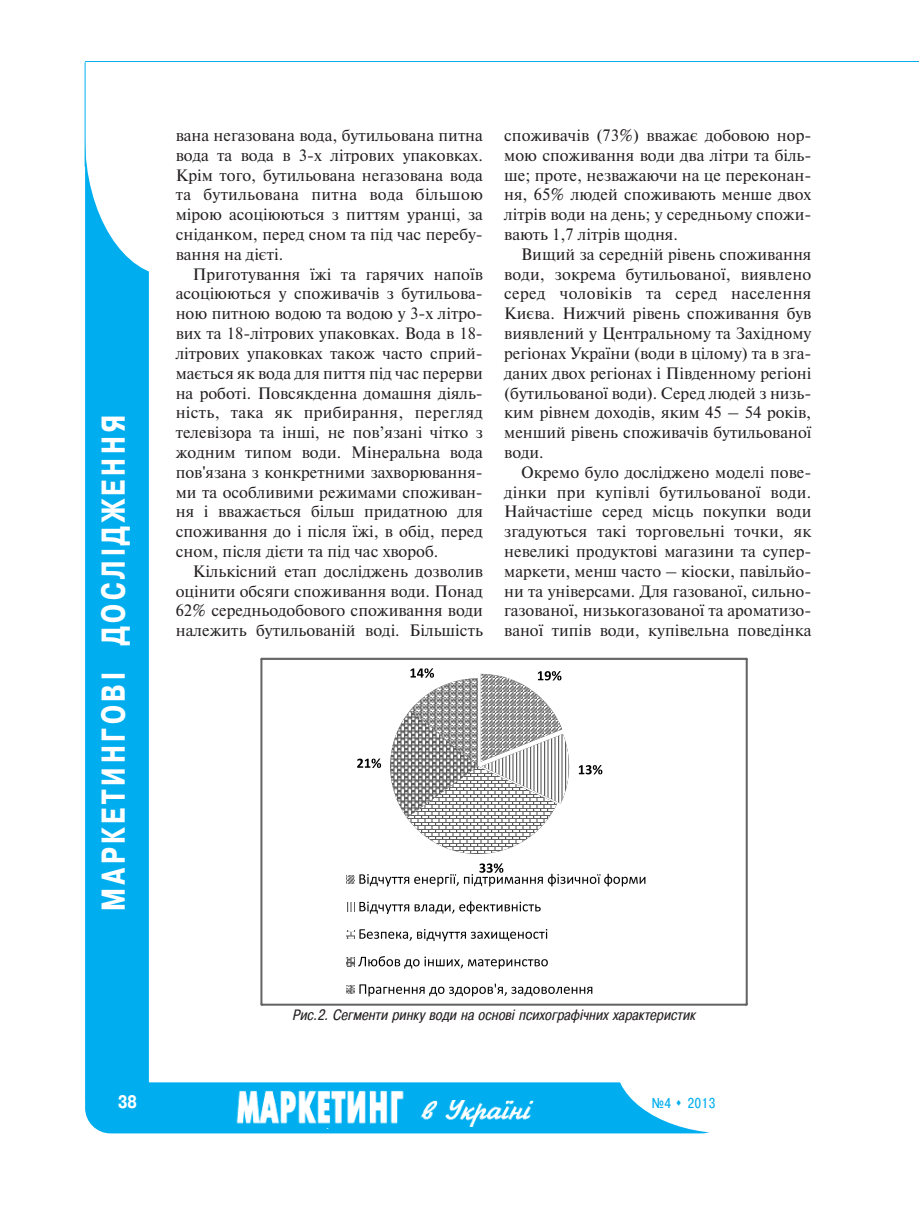
<style>
.page{position:relative;width:919px;height:1217px;background:#fff}
.page>*{position:absolute;margin:0;border:0;box-sizing:border-box;transform-origin:0 0}
.t1{font:700 33px "Pragmatica Cond C";letter-spacing:.13em;color:#fff;scale:.9 1}
.t2{font:700 18px "Pragmatica Cond C";color:#fff}
.t3{font:16.5px/19.8px "Newton C";color:#231f20;text-align:justify}
.t4{font:italic 15px "Pragmatica Cond C";letter-spacing:.02em;color:#231f20}
.t5{font:14.25px "Pragmatica Cond C";color:#00aeef}
</style>
<div class="page">
<div style="left:85px;top:112px;width:64px;height:1019px;background:#00aeef;border-radius:32px"></div>
<div style="left:85px;top:1082px;width:642px;height:51px;background:#00aeef;border-radius:26px"></div>
<img style="left:236px;top:1090px;width:168px;height:34px">
<img style="left:420px;top:1100px;width:113px;height:26px">
<div style="left:85px;top:0;width:172px;height:276px;background:#fff;border-radius:50%"></div>
<div style="left:615px;top:991px;width:226px;height:142px;background:#fff;border-radius:50%"></div>
<hr style="left:85px;top:62px;width:1px;height:104px;background:#00aeef">
<hr style="left:85px;top:61px;width:833px;height:1px;background:#00aeef">
<svg style="left:260px;top:657px;width:487px;height:348px"></svg>
<h1 class="t1" style="left:94px;top:910px;width:552px;rotate:-90deg">МАРКЕТИНГОВІ ДОСЛІДЖЕННЯ</h1>
<p class="t3" style="left:176px;top:125px;width:309px">вана негазована вода, бутильована питна вода та вода в 3-х літрових упаковках.<br>Крім того, бутильована негазована вода та бутильована питна вода більшою мірою асоціюються з питтям уранці, за сніданком, перед сном та під час перебу&shy;вання на дієті.</p>
<p class="t3" style="left:176px;top:264px;width:309px;text-indent:17px">Приготування їжі та гарячих напоїв асоціюються у споживачів з бутильова&shy;ною питною водою та водою у 3-х літро&shy;вих та 18-літрових упаковках. Вода в 18- літрових упаковках також часто сприй&shy;мається як вода для пиття під час перерви на роботі. Повсякденна домашня діяль&shy;ність, така як прибирання, перегляд телевізора та інші, не пов’язані чітко з жодним типом води. Мінеральна вода пов'язана з конкретними захворювання&shy;ми та особливими режимами споживан&shy;ня і вважається більш придатною для споживання до і після їжі, в обід, перед сном, після дієти та під час хвороб.</p>
<p class="t3" style="left:176px;top:561px;width:309px;text-indent:17px">Кількісний етап досліджень дозволив оцінити обсяги споживання води. Понад 62% середньодобового споживання води належить бутильованій воді. Більшість</p>
<p class="t3" style="left:504px;top:125px;width:309px">споживачів (73%) вважає добовою нор&shy;мою споживання води два літри та біль&shy;ше; проте, незважаючи на це переконан&shy;ня, 65% людей споживають менше двох літрів води на день; у середньому спожи&shy;вають 1,7 літрів щодня.</p>
<p class="t3" style="left:504px;top:244px;width:309px;text-indent:17px">Вищий за середній рівень споживання води, зокрема бутильованої, виявлено серед чоловіків та серед населення Києва. Нижчий рівень споживання був виявлений у Центральному та Західному регіонах України (води в цілому) та в зга&shy;даних двох регіонах і Південному регіоні (бутильованої води). Серед людей з низь&shy;ким рівнем доходів, яким 45 – 54 років, менший рівень споживачів бутильованої води.</p>
<p class="t3" style="left:504px;top:462px;width:309px;text-indent:17px">Окремо було досліджено моделі пове&shy;дінки при купівлі бутильованої води.<br>Найчастіше серед місць покупки води згадуються такі торговельні точки, як невеликі продуктові магазини та супер&shy;маркети, менш часто – кіоски, павільйо&shy;ни та універсами. Для газованої, сильно&shy;газованої, низькогазованої та ароматизо&shy;ваної типів води, купівельна поведінка</p>
<p class="t4" style="left:292px;top:1006px;width:407px">Рис.2. Сегменти ринку води на основі психографічних характеристик</p>
<p class="t2" style="left:118px;top:1090px;width:20px">38</p>
<p class="t5" style="left:652px;top:1093px;width:65px">№4 ▲ 2013</p>
</div>
